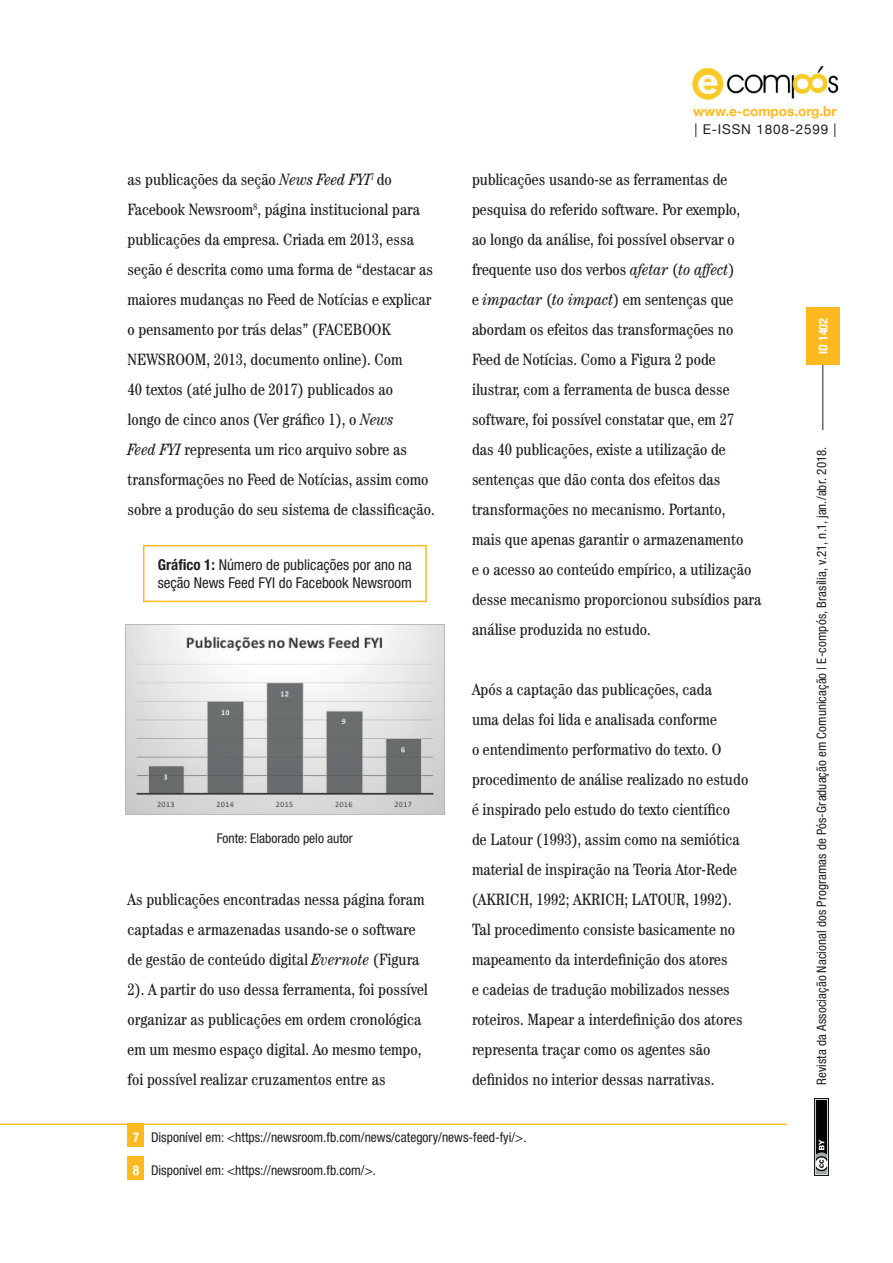
<style>
.page{position:relative;width:893px;height:1263px;background:#fff}
.page>*{position:absolute;margin:0;border:0;box-sizing:border-box;transform-origin:0 0}
.t1{font:condensed 16.5px/30px "Century IT Cby BT";color:#231f20}
.t2{font:condensed 15px/18px "Helvetica Neue LT Std";color:#231f20}
.t3{font:condensed 13.5px "Helvetica Neue LT Pro";color:#231f20}
.t4{font:700 13.5px "Helvetica Neue";color:#fdba20}
.t5{font:13.5px "Helvetica Neue";letter-spacing:.06em;color:#231f20}
.t6{font:condensed 13.05px "Helvetica Neue LT Pro";letter-spacing:.005em;color:#231f20}
.t7{font:700 condensed 12px "Helvetica Neue";color:#fff}
.s1{font-style:italic}
.s2{font-family:"Helvetica Neue LT Pro";font-weight:700}
.s3{font-family:"Helvetica Neue";font-weight:700;color:#fff}
</style>
<div class="page">
<hr style="left:822px;top:362px;width:1px;height:68px;background:#231f20">
<div style="left:806px;top:307px;width:34px;height:58px;background:#fdba20"></div>
<img style="left:692px;top:66px;width:147px;height:34px">
<img style="left:814px;top:1099px;width:15px;height:76px">
<div style="left:143px;top:545px;width:284px;height:57px;border:2px solid #fdba20"></div>
<img style="left:126px;top:624px;width:318px;height:190px">
<div style="left:128px;top:1123px;width:16px;height:24px;background:#fdba20"></div>
<div style="left:128px;top:1156px;width:16px;height:23px;background:#fdba20"></div>
<hr style="left:0;top:1123px;width:787px;height:2px;background:#fdba20">
<p class="t1" style="left:128px;top:164px;width:309px">as publicações da seção <span class="s1">News Feed FYI</span><sup>7</sup> do Facebook Newsroom<sup>8</sup>, página institucional para publicações da empresa. Criada em 2013, essa seção é descrita como uma forma de “destacar as maiores mudanças no Feed de Notícias e explicar o pensamento por trás delas” (FACEBOOK NEWSROOM, 2013, documento online). Com<br>40 textos (até julho de 2017) publicados ao<br>longo de cinco anos (Ver gráfico 1), o <span class="s1">News<br>Feed FYI</span> representa um rico arquivo sobre as transformações no Feed de Notícias, assim como sobre a produção do seu sistema de classificação.</p>
<p class="t2" style="left:158px;top:555px;width:256px"><span class="s2">Gráfico 1:</span> Número de publicações por ano na seção News Feed FYI do Facebook Newsroom</p>
<p class="t3" style="left:217px;top:830px;width:138px">Fonte: Elaborado pelo autor</p>
<p class="t1" style="left:128px;top:884px;width:302px">As publicações encontradas nessa página foram captadas e armazenadas usando-se o software de gestão de conteúdo digital <span class="s1">Evernote</span> (Figura 2). A partir do uso dessa ferramenta, foi possível organizar as publicações em ordem cronológica em um mesmo espaço digital. Ao mesmo tempo, foi possível realizar cruzamentos entre as</p>
<p class="t4" style="left:693px;top:99px;width:145px">www.e-compos.org.br</p>
<p class="t5" style="left:694px;top:118px;width:144px">| E-ISSN 1808-2599 |</p>
<p class="t1" style="left:472px;top:164px;width:291px">publicações usando-se as ferramentas de pesquisa do referido software. Por exemplo,<br>ao longo da análise, foi possível observar o frequente uso dos verbos <span class="s1">afetar</span> (<span class="s1">to affect</span>)<br>e <span class="s1">impactar</span> (<span class="s1">to impact</span>) em sentenças que abordam os efeitos das transformações no Feed de Notícias. Como a Figura 2 pode ilustrar, com a ferramenta de busca desse software, foi possível constatar que, em 27<br>das 40 publicações, existe a utilização de sentenças que dão conta dos efeitos das transformações no mecanismo. Portanto,<br>mais que apenas garantir o armazenamento<br>e o acesso ao conteúdo empírico, a utilização desse mecanismo proporcionou subsídios para análise produzida no estudo.</p>
<p class="t1" style="left:472px;top:674px;width:278px">Após a captação das publicações, cada<br>uma delas foi lida e analisada conforme<br>o entendimento performativo do texto. O procedimento de análise realizado no estudo é inspirado pelo estudo do texto científico de Latour (1993), assim como na semiótica material de inspiração na Teoria Ator-Rede (AKRICH, 1992; AKRICH; LATOUR, 1992).<br>Tal procedimento consiste basicamente no mapeamento da interdefinição dos atores<br>e cadeias de tradução mobilizados nesses roteiros. Mapear a interdefinição dos atores representa traçar como os agentes são definidos no interior dessas narrativas.</p>
<p class="t7" style="left:813px;top:354px;width:37px;rotate:-90deg">ID 1402</p>
<p class="t6" style="left:814px;top:1085px;width:640px;rotate:-90deg">Revista da Associação Nacional dos Programas de Pós-Graduação em Comunicação | E-compós, Brasília, v.21, n.1, jan./abr. 2018.</p>
<p class="t3" style="left:133px;top:1130px;width:395px"><span class="s3">7</span> Disponível em: &lt;https://newsroom.fb.com/news/category/news-feed-fyi/&gt;.</p>
<p class="t3" style="left:133px;top:1162px;width:245px"><span class="s3">8</span> Disponível em: &lt;https://newsroom.fb.com/&gt;.</p>
</div>
